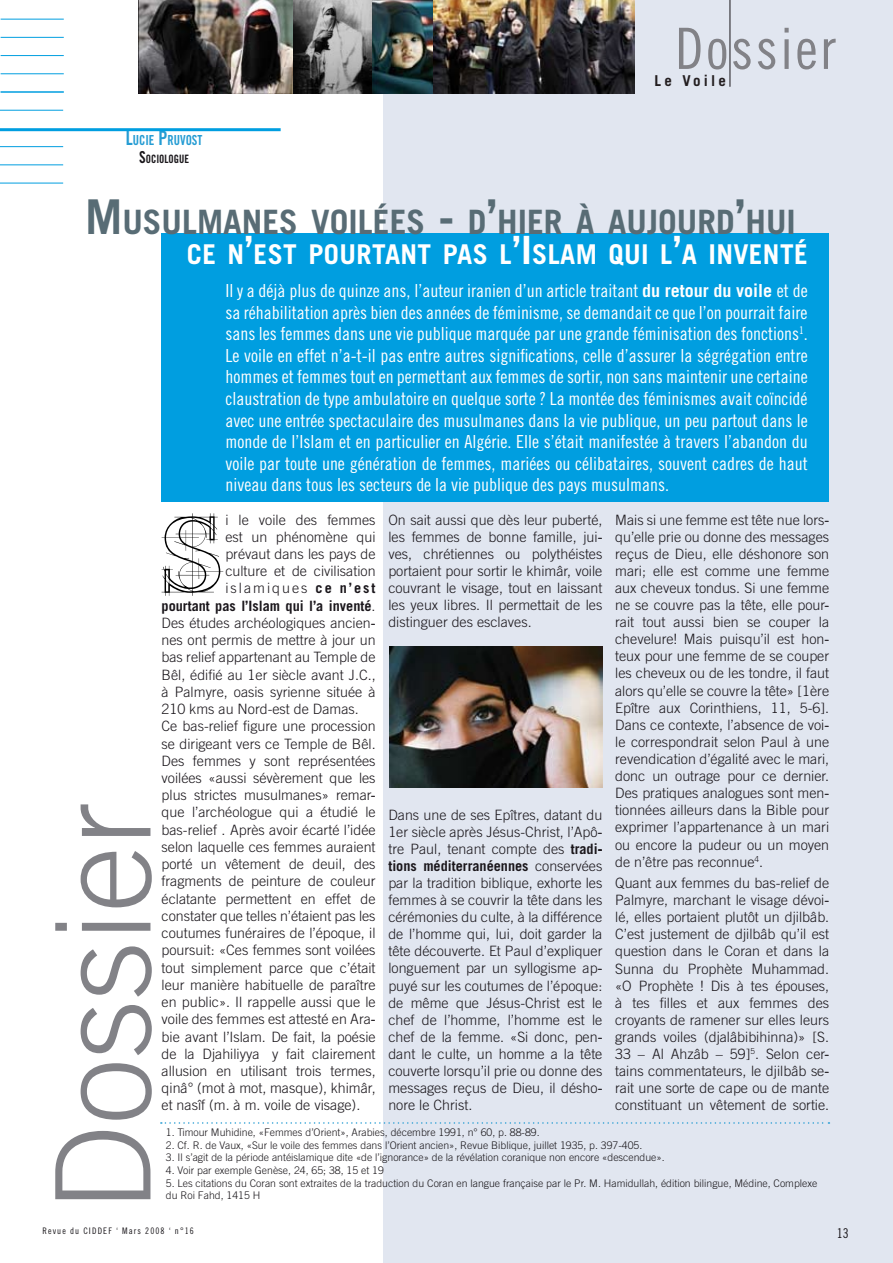
<style>
.page{position:relative;width:893px;height:1263px;background:#fff}
.page>*{position:absolute;margin:0;border:0;box-sizing:border-box;transform-origin:0 0}
.t1{font:120px "Rubino Serif ICG";color:#000}
.t2{font:57px "Trade Gothic Cond Eighteen";letter-spacing:.045em;color:#828287}
.t3{font:700 33.6px "Trade Gothic";color:#586c75}
.t4{font:700 27.3px "Trade Gothic";letter-spacing:.015em;color:#fff}
.t5{font:18px/21.6px "Trade Gothic Cond Eighteen";color:#fff;text-align:justify}
.t6{font:700 15px "Trade Gothic";letter-spacing:.21em;color:#231e20}
.t7{font:300 14.25px/17.1px "Trade Gothic";color:#1a161b;text-align:justify}
.t8{font:700 14.25px "Trade Gothic";color:#1a161b}
.t9{font:300 14.25px "Trade Gothic";letter-spacing:.14em;color:#1a161b}
.t10{font:13.8px "Trade Gothic Bold Cond Twenty";color:#259cd3;scale:.91 1}
.t11{font:13.5px "Trade Gothic Cond Eighteen";color:#1a171b}
.t12{font:11.55px "Trade Gothic Bold Cond Twenty";color:#1a171b;scale:.91 1}
.t13{font:300 10.5px/12.6px "Trade Gothic";color:#1a171b}
.t14{font:9px "Trade Gothic Cond Eighteen";letter-spacing:.12em;color:#1a171b}
.s1{font-size:19.8px}
.s2{font-size:16.5px}
.s3{font-size:48px}
.s4{font-size:39px}
.s5{font-family:"Trade Gothic";font-weight:700}
.s6{font-weight:700}
.s7{font-weight:300}
</style>
<div class="page">
<div style="left:384px;top:0;width:509px;height:1263px;background:#e1e6f0"></div>
<div style="left:162px;top:234px;width:667px;height:268px;background:#009ee0"></div>
<hr style="left:730px;top:0;width:1px;height:87px;background:#1a161b">
<svg style="left:161px;top:1122px;width:668px;height:2px"></svg>
<hr style="left:1px;top:19px;width:63px;height:1px;background:#009ee0">
<hr style="left:1px;top:37px;width:63px;height:1px;background:#009ee0">
<hr style="left:1px;top:55px;width:63px;height:1px;background:#009ee0">
<hr style="left:1px;top:73px;width:63px;height:1px;background:#009ee0">
<hr style="left:1px;top:92px;width:63px;height:1px;background:#009ee0">
<hr style="left:0;top:110px;width:63px;height:1px;background:#009ee0">
<hr style="left:0;top:146px;width:63px;height:1px;background:#009ee0">
<hr style="left:0;top:164px;width:63px;height:1px;background:#009ee0">
<hr style="left:0;top:183px;width:63px;height:1px;background:#009ee0">
<hr style="left:0;top:128px;width:281px;height:3px;background:#009ee0">
<img style="left:390px;top:646px;width:212px;height:142px">
<img style="left:371px;top:0;width:65px;height:94px">
<img style="left:138px;top:0;width:233px;height:94px">
<img style="left:434px;top:0;width:201px;height:93px">
<svg style="left:55px;top:1131px;width:95px;height:68px"></svg>
<svg style="left:81px;top:1063px;width:71px;height:57px"></svg>
<svg style="left:81px;top:1005px;width:71px;height:50px"></svg>
<svg style="left:81px;top:946px;width:71px;height:51px"></svg>
<svg style="left:55px;top:923px;width:95px;height:8px"></svg>
<svg style="left:81px;top:851px;width:71px;height:56px"></svg>
<svg style="left:81px;top:804px;width:69px;height:32px"></svg>
<h2 class="t2" style="left:675px;top:15px;width:162px">Dossier</h2>
<p class="t10" style="left:126px;top:131px;width:86px"><span class="s1">L</span>UCIE <span class="s1">P</span>RUVOST</p>
<p class="t12" style="left:139px;top:151px;width:56px"><span class="s2">S</span>OCIOLOGUE</p>
<p class="t6" style="left:655px;top:72px;width:73px">Le Voile</p>
<h3 class="t3" style="left:85px;top:201px;width:708px"><span class="s3">M</span> usulmanes voilées <span class="s3">-</span> d<span class="s3">’</span>hier à aujourd<span class="s3">’</span>hui</h3>
<h3 class="t4" style="left:187px;top:237px;width:622px">ce n<span class="s4">’</span>est pourtant pas l<span class="s4">’I</span>slam qui l<span class="s4">’</span>a inventé</h3>
<p class="t5" style="left:225px;top:279px;width:584px">Il y a déjà plus de quinze ans, l’auteur iranien d’un article traitant <span class="s5">du retour du voile</span> et de sa réhabilitation après bien des années de féminisme, se demandait ce que l’on pourrait faire sans les femmes dans une vie publique marquée par une grande féminisation des fonctions<sup>1</sup>.<br>Le voile en effet n’a-t-il pas entre autres significations, celle d’assurer la ségrégation entre hommes et femmes tout en permettant aux femmes de sortir, non sans maintenir une certaine claustration de type ambulatoire en quelque sorte ? La montée des féminismes avait coïncidé avec une entrée spectaculaire des musulmanes dans la vie publique, un peu partout dans le monde de l’Islam et en particulier en Algérie. Elle s’était manifestée à travers l’abandon du voile par toute une génération de femmes, mariées ou célibataires, souvent cadres de haut niveau dans tous les secteurs de la vie publique des pays musulmans.</p>
<h1 class="t1" style="left:162px;top:487px;width:63px">S</h1>
<p class="t7" style="left:225px;top:511px;width:152px">i le voile des femmes</p>
<p class="t7" style="left:225px;top:528px;width:152px">est un phénomène qui</p>
<p class="t7" style="left:225px;top:545px;width:152px">prévaut dans les pays de</p>
<p class="t7" style="left:225px;top:562px;width:152px">culture et de civilisation</p>
<p class="t9" style="left:225px;top:580px;width:152px">islamiques <span class="s6">ce n’est</span></p>
<p class="t8" style="left:162px;top:597px;width:216px">pourtant pas l’Islam qui l’a inventé<span class="s7">.</span></p>
<p class="t7" style="left:162px;top:614px;width:214px">Des études archéologiques ancienn</p>
<p class="t7" style="left:162px;top:631px;width:216px">nes ont permis de mettre à jour un</p>
<p class="t7" style="left:162px;top:648px;width:216px">bas relief appartenant au Temple de</p>
<p class="t7" style="left:162px;top:666px;width:216px">Bêl, édifié au 1er siècle avant J.C.,</p>
<p class="t7" style="left:162px;top:683px;width:216px">à Palmyre, oasis syrienne située à</p>
<p class="t7" style="left:162px;top:700px;width:199px">210 kms au Nord-est de Damas.</p>
<p class="t7" style="left:162px;top:717px;width:216px">Ce bas-relief figure une procession</p>
<p class="t7" style="left:162px;top:735px;width:216px">se dirigeant vers ce Temple de Bêl.</p>
<p class="t7" style="left:162px;top:752px;width:215px">Des femmes y sont représentées</p>
<p class="t7" style="left:162px;top:769px;width:216px">voilées «aussi sévèrement que les</p>
<p class="t7" style="left:162px;top:786px;width:214px">plus strictes musulmanes» remarq</p>
<p class="t7" style="left:162px;top:804px;width:216px">que l’archéologue qui a étudié le</p>
<p class="t7" style="left:162px;top:821px;width:216px">bas-relief<sup>2</sup>. Après avoir écarté l’idée</p>
<p class="t7" style="left:162px;top:838px;width:215px">selon laquelle ces femmes auraient</p>
<p class="t7" style="left:162px;top:855px;width:216px">porté un vêtement de deuil, des</p>
<p class="t7" style="left:162px;top:873px;width:216px">fragments de peinture de couleur</p>
<p class="t7" style="left:162px;top:890px;width:216px">éclatante permettent en effet de</p>
<p class="t7" style="left:162px;top:907px;width:216px">constater que telles n’étaient pas les</p>
<p class="t7" style="left:162px;top:924px;width:216px">coutumes funéraires de l’époque, il</p>
<p class="t7" style="left:162px;top:941px;width:216px">poursuit: «Ces femmes sont voilées</p>
<p class="t7" style="left:162px;top:959px;width:215px">tout simplement parce que c’était</p>
<p class="t7" style="left:162px;top:976px;width:215px">leur manière habituelle de paraître</p>
<p class="t7" style="left:162px;top:993px;width:216px">en public». Il rappelle aussi que le</p>
<p class="t7" style="left:162px;top:1010px;width:214px">voile des femmes est attesté en Arab</p>
<p class="t7" style="left:162px;top:1028px;width:216px">bie avant l’Islam. De fait, la poésie</p>
<p class="t7" style="left:162px;top:1045px;width:216px">de la Djahiliyya<sup>3</sup> y fait clairement</p>
<p class="t7" style="left:162px;top:1062px;width:216px">allusion en utilisant trois termes,</p>
<p class="t7" style="left:162px;top:1079px;width:216px">qinâ° (mot à mot, masque), khimâr,</p>
<p class="t7" style="left:162px;top:1097px;width:200px">et nasîf (m. à m. voile de visage).</p>
<p class="t7" style="left:388px;top:511px;width:216px">On sait aussi que dès leur puberté, les femmes de bonne famille, juiv ves, chrétiennes ou polythéistes portaient pour sortir le khimâr, voile couvrant le visage, tout en laissant les yeux libres. Il permettait de les distinguer des esclaves.</p>
<p class="t7" style="left:388px;top:806px;width:216px">Dans une de ses Epîtres, datant du 1er siècle après Jésus-Christ, l’Apôt tre Paul, tenant compte des <span class="s6">tradit tions méditerranéennes</span> conservées par la tradition biblique, exhorte les femmes à se couvrir la tête dans les cérémonies du culte, à la différence de l’homme qui, lui, doit garder la tête découverte. Et Paul d’expliquer longuement par un syllogisme app puyé sur les coutumes de l’époque: de même que Jésus-Christ est le chef de l’homme, l’homme est le chef de la femme. «Si donc, pend dant le culte, un homme a la tête couverte lorsqu’il prie ou donne des messages reçus de Dieu, il déshon nore le Christ.</p>
<p class="t7" style="left:615px;top:511px;width:216px">Mais si une femme est tête nue lorsq qu’elle prie ou donne des messages reçus de Dieu, elle déshonore son mari; elle est comme une femme aux cheveux tondus. Si une femme ne se couvre pas la tête, elle pourr rait tout aussi bien se couper la chevelure! Mais puisqu’il est hont teux pour une femme de se couper les cheveux ou de les tondre, il faut alors qu’elle se couvre la tête» [1ère Epître aux Corinthiens, 11, 5-6].<br>Dans ce contexte, l’absence de voil le correspondrait selon Paul à une revendication d’égalité avec le mari, donc un outrage pour ce dernier.<br>Des pratiques analogues sont ment tionnées ailleurs dans la Bible pour exprimer l’appartenance à un mari ou encore la pudeur ou un moyen de n’être pas reconnue<sup>4</sup>.</p>
<p class="t7" style="left:615px;top:874px;width:216px">Quant aux femmes du bas-relief de Palmyre, marchant le visage dévoil lé, elles portaient plutôt un djilbâb.<br>C’est justement de djilbâb qu’il est question dans le Coran et dans la Sunna du Prophète Muhammad. «O Prophète ! Dis à tes épouses, à tes filles et aux femmes des croyants de ramener sur elles leurs grands voiles (djalâbibihinna)» [S.<br>33 – Al Ahzâb – 59]<sup>5</sup>. Selon cert tains commentateurs, le djilbâb ser rait une sorte de cape ou de mante constituant un vêtement de sortie.</p>
<p class="t13" style="left:166px;top:1126px;width:375px">1. Timour Muhidine, «Femmes d’Orient», Arabies, décembre 1991, n° 60, p. 88-89.</p>
<p class="t13" style="left:166px;top:1138px;width:478px">2. Cf. R. de Vaux, «Sur le voile des femmes dans l’Orient ancien», Revue Biblique, juillet 1935, p. 397-405.</p>
<p class="t13" style="left:166px;top:1151px;width:500px">3. Il s’agit de la période antéislamique dite «de l’ignorance» de la révélation coranique non encore «descendue».</p>
<p class="t13" style="left:166px;top:1164px;width:220px">4. Voir par exemple Genèse, 24, 65; 38, 15 et 19</p>
<p class="t13" style="left:166px;top:1176px;width:653px">5. Les citations du Coran sont extraites de la traduction du Coran en langue française par le Pr. M. Hamidullah, édition bilingue, Médine, Complexe du Roi Fahd, 1415 H</p>
<p class="t14" style="left:43px;top:1226px;width:153px">Revue du CIDDEF ‘ Mars 2008 ‘ n°16</p>
<p class="t11" style="left:837px;top:1225px;width:13px">13</p>
</div>
